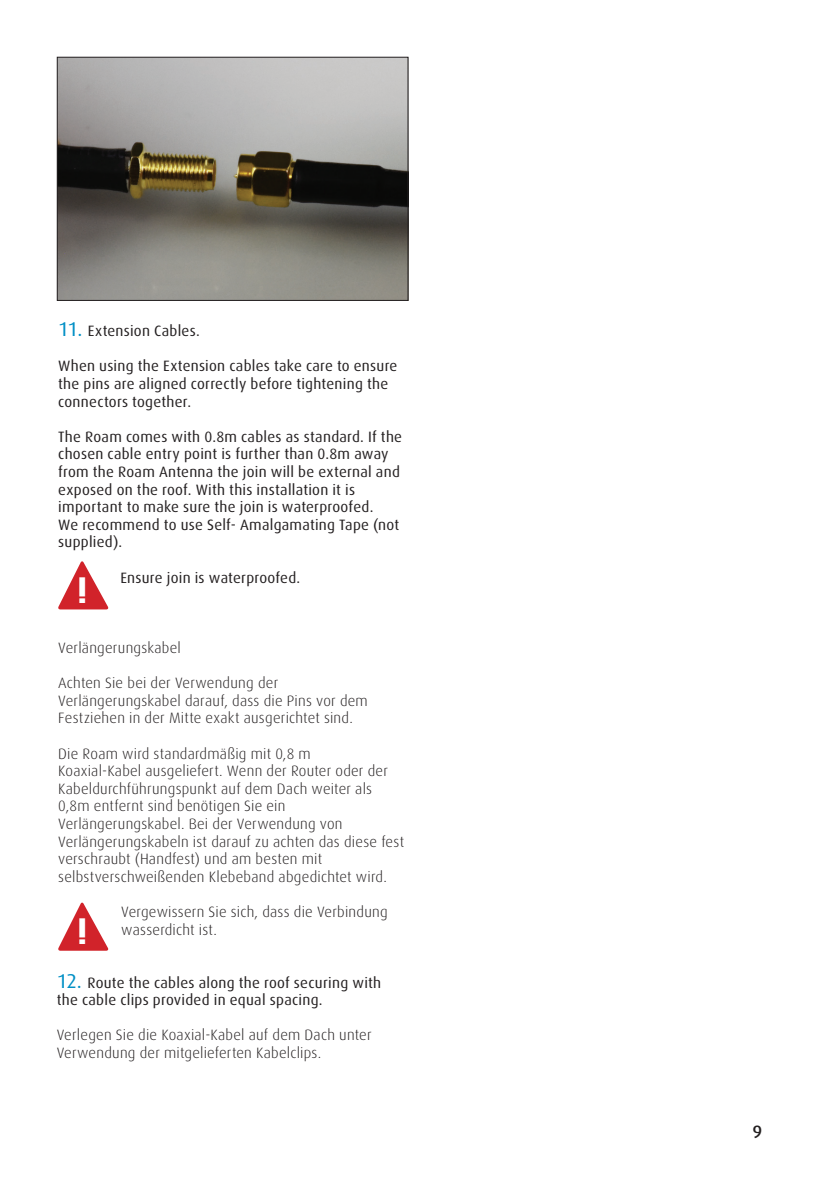
<style>
.page{position:relative;width:840px;height:1191px;background:#fff}
.page>*{position:absolute;margin:0;border:0;box-sizing:border-box;transform-origin:0 0}
.t1{font:35.8px "Handel Gothic BT";color:#fff;scale:1.05 1}
.t2{font:500 18px "Dax";color:#231f20}
.t3{font:300 15px/17.6px "Dax";letter-spacing:.015em;color:#231f20}
.t4{font:15px/17.6px "Dax";letter-spacing:.015em;color:#231f20}
.s1{font-size:20px;color:#008fc5}
</style>
<div class="page">
<img style="left:59px;top:59px;width:347px;height:240px">
<div style="left:57px;top:57px;width:351px;height:244px;border:1px solid #231f20"></div>
<svg style="left:58px;top:561px;width:51px;height:48px"></svg>
<svg style="left:58px;top:902px;width:51px;height:48px"></svg>
<p class="t4" style="left:58px;top:322px;width:143px"><span class="s1">11.</span> Extension Cables.</p>
<p class="t4" style="left:58px;top:357px;width:340px">When using the Extension cables take care to ensure the pins are aligned correctly before tightening the connectors together.</p>
<p class="t4" style="left:58px;top:428px;width:345px">The Roam comes with 0.8m cables as standard. If the chosen cable entry point is further than 0.8m away from the Roam Antenna the join will be external and exposed on the roof. With this installation it is important to make sure the join is waterproofed.<br>We recommend to use Self- Amalgamating Tape (not supplied).</p>
<p class="t4" style="left:120px;top:569px;width:181px">Ensure join is waterproofed.</p>
<h1 class="t1" style="left:76px;top:568px;width:13px">!</h1>
<p class="t3" style="left:58px;top:639px;width:124px">Verlängerungskabel</p>
<p class="t3" style="left:58px;top:674px;width:311px">Achten Sie bei der Verwendung der<br>Verlängerungskabel darauf, dass die Pins vor dem<br>Festziehen in der Mitte exakt ausgerichtet sind.</p>
<p class="t3" style="left:58px;top:745px;width:347px">Die Roam wird standardmäßig mit 0,8 m<br>Koaxial-Kabel ausgeliefert. Wenn der Router oder der Kabeldurchführungspunkt auf dem Dach weiter als 0,8m entfernt sind benötigen Sie ein Verlängerungskabel. Bei der Verwendung von Verlängerungskabeln ist darauf zu achten das diese fest verschraubt (Handfest) und am besten mit selbstverschweißenden Klebeband abgedichtet wird.</p>
<p class="t3" style="left:121px;top:903px;width:268px">Vergewissern Sie sich, dass die Verbindung wasserdicht ist.</p>
<p class="t4" style="left:57px;top:973px;width:326px"><span class="s1">12.</span> Route the cables along the roof securing with the cable clips provided in equal spacing.</p>
<p class="t3" style="left:57px;top:1026px;width:316px">Verlegen Sie die Koaxial-Kabel auf dem Dach unter<br>Verwendung der mitgelieferten Kabelclips.</p>
<h1 class="t1" style="left:76px;top:909px;width:13px">!</h1>
<p class="t2" style="left:752px;top:1122px;width:11px">9</p>
</div>
